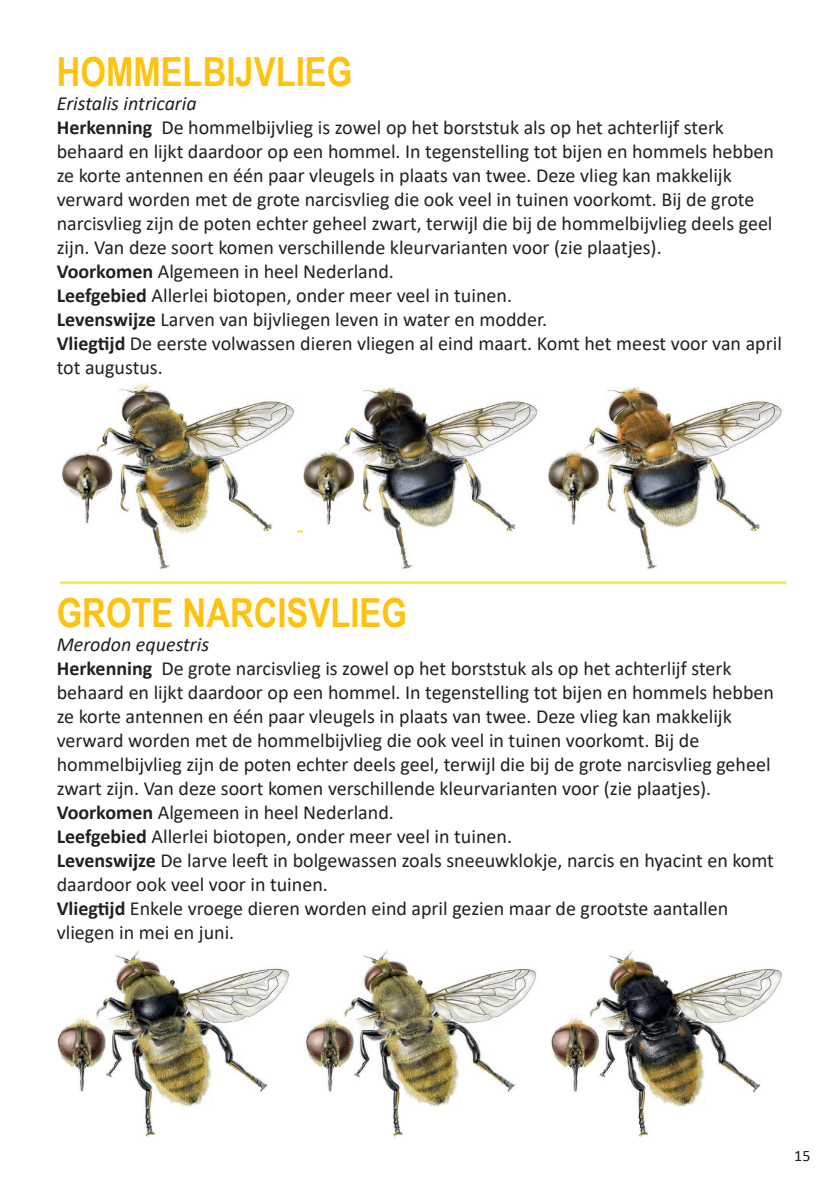
<style>
.page{position:relative;width:840px;height:1191px;background:#fff}
.page>*{position:absolute;margin:0;border:0;box-sizing:border-box;transform-origin:0 0}
.t1{font:700 40px "Arial Narrow";color:#fec210}
.t2{font:20px/24px "Calibri";color:#231f20}
.t3{font:italic 20px "Calibri";color:#231f20}
.t4{font:16px "Calibri";color:#231f20}
.s1{font-weight:700}
</style>
<div class="page">
<hr style="left:60px;top:581px;width:725px;height:2px;background:#f4e230">
<hr style="left:57px;top:530px;width:725px;height:2px;background:#f4e230">
<img style="left:57px;top:383px;width:240px;height:186px">
<img style="left:303px;top:387px;width:479px;height:183px">
<img style="left:57px;top:950px;width:232px;height:187px">
<img style="left:305px;top:950px;width:231px;height:187px">
<img style="left:551px;top:950px;width:231px;height:187px">
<p class="t1" style="left:57px;top:41px;width:297px">HOMMELBIJVLIEG</p>
<p class="t3" style="left:57px;top:89px;width:141px">Eristalis intricaria</p>
<p class="t2" style="left:57px;top:115px;width:718px"><span class="s1">Herkenning</span> De hommelbijvlieg is zowel op het borststuk als op het achterlijf sterk behaard en lijkt daardoor op een hommel. In tegenstelling tot bijen en hommels hebben ze korte antennen en één paar vleugels in plaats van twee. Deze vlieg kan makkelijk verward worden met de grote narcisvlieg die ook veel in tuinen voorkomt. Bij de grote narcisvlieg zijn de poten echter geheel zwart, terwijl die bij de hommelbijvlieg deels geel zijn. Van deze soort komen verschillende kleurvarianten voor (zie plaatjes).</p>
<p class="t2" style="left:57px;top:259px;width:338px"><span class="s1">Voorkomen</span> Algemeen in heel Nederland.</p>
<p class="t2" style="left:57px;top:283px;width:456px"><span class="s1">Leefgebied</span> Allerlei biotopen, onder meer veel in tuinen.</p>
<p class="t2" style="left:57px;top:307px;width:491px"><span class="s1">Levenswijze</span> Larven van bijvliegen leven in water en modder.</p>
<p class="t2" style="left:57px;top:331px;width:726px"><span class="s1">Vliegtijd</span> De eerste volwassen dieren vliegen al eind maart. Komt het meest voor van april tot augustus.</p>
<p class="t1" style="left:57px;top:582px;width:351px">GROTE NARCISVLIEG</p>
<p class="t3" style="left:57px;top:630px;width:154px">Merodon equestris</p>
<p class="t2" style="left:57px;top:655px;width:718px"><span class="s1">Herkenning</span> De grote narcisvlieg is zowel op het borststuk als op het achterlijf sterk behaard en lijkt daardoor op een hommel. In tegenstelling tot bijen en hommels hebben ze korte antennen en één paar vleugels in plaats van twee. Deze vlieg kan makkelijk verward worden met de hommelbijvlieg die ook veel in tuinen voorkomt. Bij de hommelbijvlieg zijn de poten echter deels geel, terwijl die bij de grote narcisvlieg geheel zwart zijn. Van deze soort komen verschillende kleurvarianten voor (zie plaatjes).</p>
<p class="t2" style="left:57px;top:799px;width:338px"><span class="s1">Voorkomen</span> Algemeen in heel Nederland.</p>
<p class="t2" style="left:57px;top:823px;width:456px"><span class="s1">Leefgebied</span> Allerlei biotopen, onder meer veel in tuinen.</p>
<p class="t2" style="left:57px;top:847px;width:718px"><span class="s1">Levenswijze</span> De larve leeft in bolgewassen zoals sneeuwklokje, narcis en hyacint en komt daardoor ook veel voor in tuinen.</p>
<p class="t2" style="left:57px;top:895px;width:672px"><span class="s1">Vliegtijd</span> Enkele vroege dieren worden eind april gezien maar de grootste aantallen vliegen in mei en juni.</p>
<p class="t4" style="left:793px;top:1144px;width:18px">15</p>
</div>
